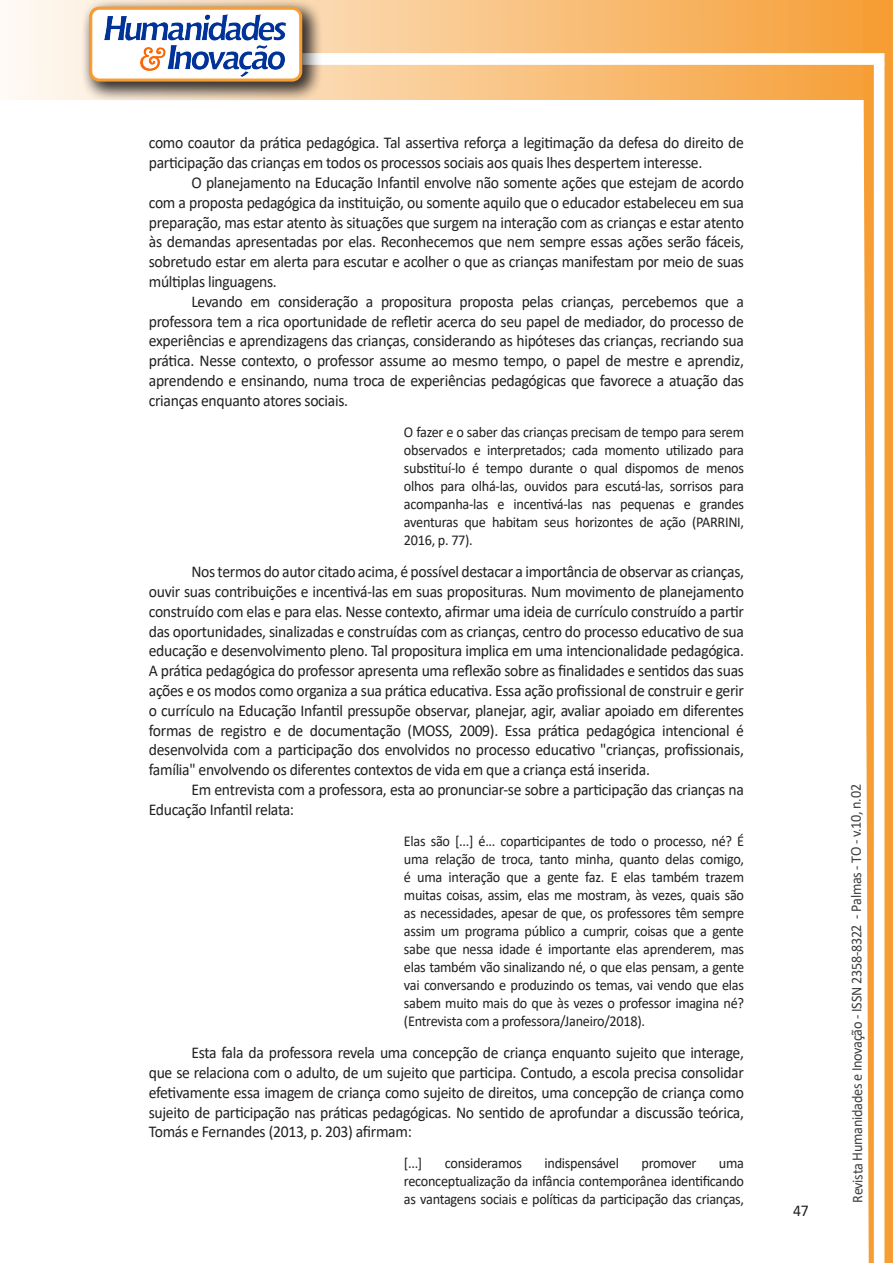
<style>
.page{position:relative;width:893px;height:1263px;background:#fff}
.page>*{position:absolute;margin:0;border:0;box-sizing:border-box;transform-origin:0 0}
.texto{font:16.5px/19.8px "Calibri";letter-spacing:-.02em;color:#231f20;text-align:justify;scale:.95 1}
.citacao{font:15px/18px "Calibri";letter-spacing:-.02em;color:#231f20;text-align:justify;scale:.95 1}
.t1{font:15px "Calibri";letter-spacing:-.025em;color:#3e3e3f;scale:.95 1}
</style>
<div class="page">
<svg style="left:5px;top:0;width:858px;height:100px;background:#f9c484"></svg>
<div style="left:302px;top:53px;width:582px;height:12px;background:#fff;border:2px solid #fff"></div>
<svg style="left:863px;top:0;width:30px;height:1263px"></svg>
<div style="left:81px;top:0;width:241px;height:102px;background:#231f20;opacity:.75"></div>
<div style="left:91px;top:8px;width:210px;height:72px;background:#fff;border-radius:9px"></div>
<img style="left:104px;top:14px;width:181px;height:62px">
<div style="left:89px;top:7px;width:213px;height:75px;border:3px solid #f69e34;border-radius:9px"></div>
<p class="texto" style="left:149px;top:133px;width:628px">como coautor da prática pedagógica. Tal assertiva reforça a legitimação da defesa do direito de participação das crianças em todos os processos sociais aos quais lhes despertem interesse.</p>
<p class="texto" style="left:149px;top:172px;width:628px;text-indent:43px">O planejamento na Educação Infantil envolve não somente ações que estejam de acordo com a proposta pedagógica da instituição, ou somente aquilo que o educador estabeleceu em sua preparação, mas estar atento às situações que surgem na interação com as crianças e estar atento às demandas apresentadas por elas. Reconhecemos que nem sempre essas ações serão fáceis, sobretudo estar em alerta para escutar e acolher o que as crianças manifestam por meio de suas múltiplas linguagens.</p>
<p class="texto" style="left:149px;top:291px;width:628px;text-indent:43px">Levando em consideração a propositura proposta pelas crianças, percebemos que a professora tem a rica oportunidade de refletir acerca do seu papel de mediador, do processo de experiências e aprendizagens das crianças, considerando as hipóteses das crianças, recriando sua prática. Nesse contexto, o professor assume ao mesmo tempo, o papel de mestre e aprendiz, aprendendo e ensinando, numa troca de experiências pedagógicas que favorece a atuação das crianças enquanto atores sociais.</p>
<p class="citacao" style="left:404px;top:422px;width:360px">O fazer e o saber das crianças precisam de tempo para serem observados e interpretados; cada momento utilizado para substituí-lo é tempo durante o qual dispomos de menos olhos para olhá-las, ouvidos para escutá-las, sorrisos para acompanha-las e incentivá-las nas pequenas e grandes aventuras que habitam seus horizontes de ação (PARRINI, 2016, p. 77).</p>
<p class="texto" style="left:149px;top:561px;width:628px;text-indent:43px">Nos termos do autor citado acima, é possível destacar a importância de observar as crianças, ouvir suas contribuições e incentivá-las em suas proposituras. Num movimento de planejamento construído com elas e para elas. Nesse contexto, afirmar uma ideia de currículo construído a partir das oportunidades, sinalizadas e construídas com as crianças, centro do processo educativo de sua educação e desenvolvimento pleno. Tal propositura implica em uma intencionalidade pedagógica.<br>A prática pedagógica do professor apresenta uma reflexão sobre as finalidades e sentidos das suas ações e os modos como organiza a sua prática educativa. Essa ação profissional de construir e gerir o currículo na Educação Infantil pressupõe observar, planejar, agir, avaliar apoiado em diferentes formas de registro e de documentação (MOSS, 2009). Essa prática pedagógica intencional é desenvolvida com a participação dos envolvidos no processo educativo "crianças, profissionais, família" envolvendo os diferentes contextos de vida em que a criança está inserida.</p>
<p class="texto" style="left:149px;top:779px;width:628px;text-indent:43px">Em entrevista com a professora, esta ao pronunciar-se sobre a participação das crianças na<br>Educação Infantil relata:</p>
<p class="citacao" style="left:404px;top:831px;width:360px">Elas são [...] é... coparticipantes de todo o processo, né? É uma relação de troca, tanto minha, quanto delas comigo, é uma interação que a gente faz. E elas também trazem muitas coisas, assim, elas me mostram, às vezes, quais são as necessidades, apesar de que, os professores têm sempre assim um programa público a cumprir, coisas que a gente sabe que nessa idade é importante elas aprenderem, mas elas também vão sinalizando né, o que elas pensam, a gente vai conversando e produzindo os temas, vai vendo que elas sabem muito mais do que às vezes o professor imagina né? (Entrevista com a professora/Janeiro/2018).</p>
<p class="texto" style="left:149px;top:1042px;width:628px;text-indent:43px">Esta fala da professora revela uma concepção de criança enquanto sujeito que interage, que se relaciona com o adulto, de um sujeito que participa. Contudo, a escola precisa consolidar efetivamente essa imagem de criança como sujeito de direitos, uma concepção de criança como sujeito de participação nas práticas pedagógicas. No sentido de aprofundar a discussão teórica, Tomás e Fernandes (2013, p. 203) afirmam:</p>
<p class="citacao" style="left:404px;top:1154px;width:21px">[...]</p>
<p class="citacao" style="left:445px;top:1154px;width:83px">consideramos</p>
<p class="citacao" style="left:544px;top:1154px;width:80px">indispensável</p>
<p class="citacao" style="left:641px;top:1154px;width:59px">promover</p>
<p class="citacao" style="left:404px;top:1154px;width:359px;text-indent:315px">uma reconceptualização da infância contemporânea identificando as vantagens sociais e políticas da participação das crianças,</p>
<p class="texto" style="left:793px;top:1200px;width:18px">47</p>
<p class="t1" style="left:846px;top:1203px;width:442px;rotate:-90deg">Revista Humanidades e Inovação - ISSN 2358-8322 - Palmas - TO - v.10, n.02</p>
</div>
